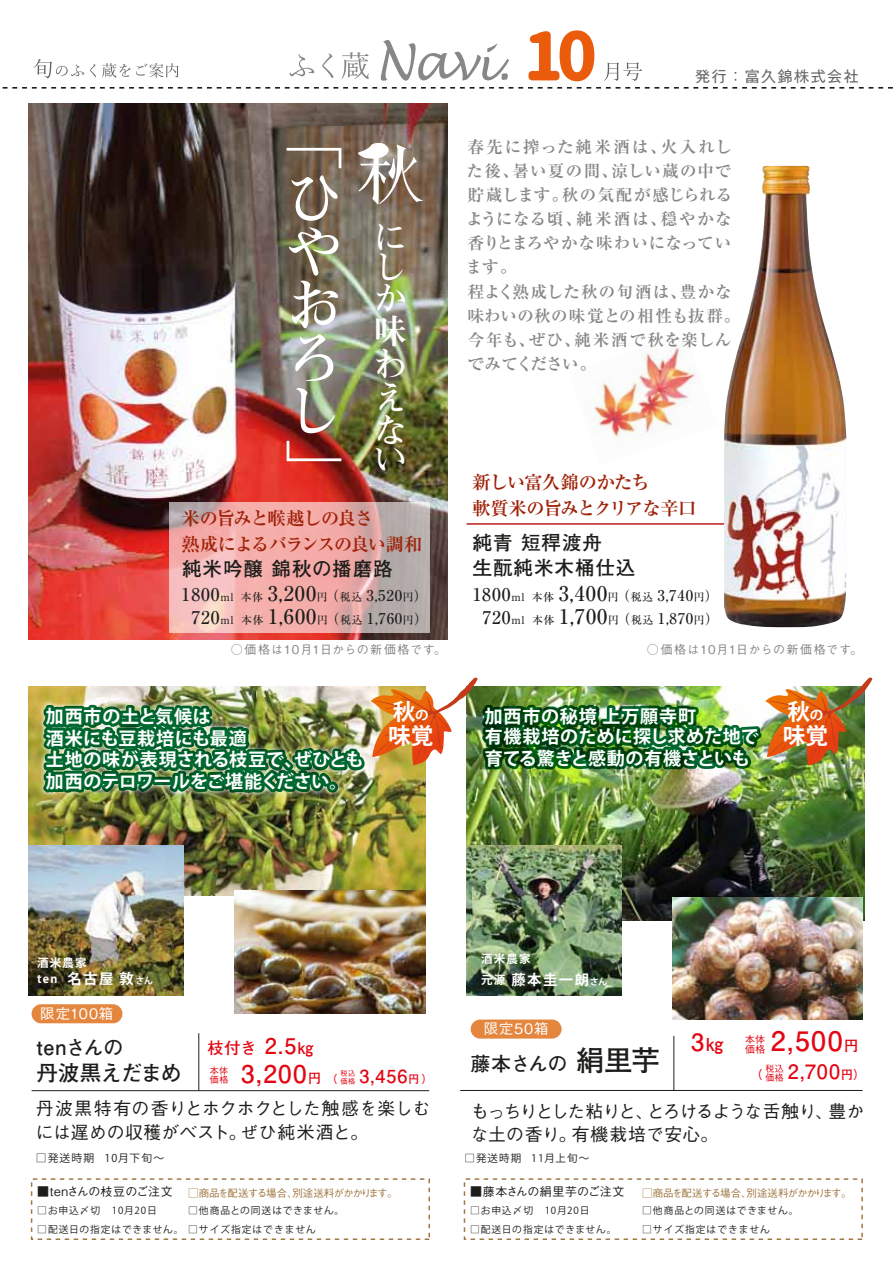
<style>
.page{position:relative;width:893px;height:1263px;background:#fff}
.page>*{position:absolute;margin:0;border:0;box-sizing:border-box;transform-origin:0 0}
.t1{font:800 66px "Gen Jyuu Gothic";color:#ea5b0b}
.t2{font:700 58.2px/54.6px "Mid Mi MA1 Std";color:#fff}
.t3{font:700 34.5px/32.2px "Mid Mi MA1 Std";color:#fff;text-align:justify}
.t4{font:700 26.85px "Futo Go B101 Pro";color:#e30613}
.t5{font:700 24.3px "Futo Go B101 Pro";color:#e30613}
.t6{font:700 23.7px "Futo Go B101 Pro";color:#e30613}
.t7{font:700 22.65px/24px "Koz Go Pro";color:#fff}
.t8{font:700 21.6px "Futo Go B101 Pro";letter-spacing:-.05em;color:#1d1d1b}
.t9{font:700 19.8px "Futo Go B101 Pro";color:#e30613}
.t10{font:700 19.8px "Futo Go B101 Pro";letter-spacing:-.005em;color:#1d1d1b}
.t11{font:700 19.5px/25.5px "Futo Go B101 Pro";letter-spacing:.05em;color:#1d1d1b}
.t12{font:700 18.15px/25.5px "Ryumin Pro";letter-spacing:-.06em;color:#a0220a}
.t13{font:700 18px/21.6px "Koz Go Pro";letter-spacing:.02em;color:#fff}
.t14{font:500 17.85px/23.7px "Gothic BBB Pro";color:#1d1d1b}
.t15{font:500 17.85px/23.7px "Gothic BBB Pro";letter-spacing:-.035em;color:#1d1d1b}
.t16{font:700 16.5px/24px "Ryumin Pro";letter-spacing:.055em;color:#878787}
.t17{font:700 16.2px "Futo Go B101 Pro";color:#e30613}
.t18{font:15px "Gothic MB101 Pro";letter-spacing:.1em;color:#646363}
.t19{font:700 14.4px "Koz Go Pro";letter-spacing:.1em;color:#fff}
.t20{font:500 14.4px "Gothic BBB Pro";letter-spacing:.06em;color:#fff}
.t21{font:500 12px "Gothic BBB Pr 5";letter-spacing:.06em;color:#878787}
.t22{font:500 12px "Gothic BBB Pr 5";letter-spacing:.02em;color:#1d1d1b}
.t23{font:700 11.55px "Koz Go Pro";letter-spacing:.1em;color:#fff}
.t24{font:500 10.8px/23px "Ryumin Pro";letter-spacing:.05em;color:#1d1d1b;text-align:right}
.t25{font:10.8px "Koz Go Pro";letter-spacing:.1em;color:#1d1d1b}
.t26{font:500 10.5px "Gothic BBB Pro";letter-spacing:-.09em;color:#a07843}
.t27{font:10.5px "Koz Go Pro";letter-spacing:.1em;color:#1d1d1b}
.t28{font:500 9.9px/9.9px "Gothic BBB Pro";color:#e30613}
.t29{font:9.75px "Koz Go Pro";letter-spacing:.08em;color:#1d1d1b}
.t30{font:9.75px "Koz Go Pro";letter-spacing:.1em;color:#1d1d1b}
.t31{font:500 9px/9px "Gothic BBB Pro";letter-spacing:.035em;color:#e30613}
.t32{font:500 7.2px/7.2px "Gothic BBB Pro";color:#e30613}
.s1{font-size:17.55px}
.s2{font-size:20.25px}
.s3{font-size:13.5px}
.s4{font-size:14.85px}
.s5{font-size:11.55px}
.s6{font-size:9px}
.s7{font-size:21.6px}
.s8{font-size:13.05px}
.s9{font-size:10.8px}
.s10{font-size:18px}
.s11{font-size:17.85px}
.s12{font-size:14.25px}
.s13{font-size:11.85px}
.s14{font-size:28.5px}
</style>
<div class="page">
<img style="left:28px;top:104px;width:419px;height:535px">
<hr style="left:467px;top:523px;width:313px;height:2px;background:#bd1d1d">
<img style="left:724px;top:166px;width:122px;height:461px">
<img style="left:592px;top:345px;width:104px;height:94px">
<svg style="left:169px;top:502px;width:261px;height:130px;background:#e3afad"></svg>
<svg style="left:356px;top:143px;width:67px;height:61px"></svg>
<svg style="left:34px;top:59px;width:50px;height:19px"></svg>
<svg style="left:90px;top:64px;width:6px;height:13px"></svg>
<svg style="left:102px;top:63px;width:76px;height:15px"></svg>
<svg style="left:290px;top:54px;width:24px;height:22px"></svg>
<svg style="left:322px;top:54px;width:11px;height:24px"></svg>
<svg style="left:341px;top:52px;width:28px;height:27px"></svg>
<svg style="left:381px;top:40px;width:128px;height:41px"></svg>
<svg style="left:604px;top:62px;width:38px;height:19px"></svg>
<svg style="left:3px;top:87px;width:890px;height:2px"></svg>
<img style="left:467px;top:798px;width:397px;height:122px">
<img style="left:672px;top:897px;width:190px;height:122px">
<img style="left:467px;top:845px;width:155px;height:150px">
<img style="left:28px;top:686px;width:398px;height:209px">
<img style="left:33px;top:694px;width:393px;height:112px">
<img style="left:28px;top:845px;width:156px;height:150px">
<hr style="left:32px;top:1090px;width:397px;height:1px;background:#1d1d1b">
<hr style="left:198px;top:1033px;width:1px;height:58px;background:#1d1d1b">
<div style="left:32px;top:1004px;width:90px;height:19px;background:#e4863e;border-radius:10px"></div>
<hr style="left:460px;top:1090px;width:402px;height:1px;background:#1d1d1b">
<hr style="left:673px;top:1036px;width:1px;height:54px;background:#1d1d1b">
<div style="left:471px;top:1019px;width:91px;height:19px;background:#e4863e;border-radius:10px"></div>
<img style="left:235px;top:890px;width:190px;height:124px">
<img style="left:40px;top:677px;width:833px;height:121px">
<h2 class="t2" style="left:285px;top:109px;width:58px">「ひやおろし」</h2>
<h3 class="t3" style="left:373px;top:218px;width:34px">にしか味わえな</h3>
<h3 class="t3" style="left:373px;top:439px;width:33px">い</h3>
<p class="t12" style="left:182px;top:505px;width:242px">米の旨みと喉越しの良さ<br>熟成によるバランスの良い調和</p>
<p class="t11" style="left:182px;top:553px;width:212px">純米吟醸 錦秋の播磨路</p>
<h1 class="t1" style="left:523px;top:7px;width:75px">10</h1>
<p class="t18" style="left:695px;top:64px;width:165px">発行：富久錦株式会社</p>
<p class="t16" style="left:466px;top:134px;width:276px">春先に搾った純米酒は、火入れした後、暑い夏の間、涼しい蔵の中で貯蔵します。秋の気配が感じられるようになる頃、純米酒は、穏やかな香りとまろやかな味わいになっています。<br>程よく熟成した秋の旬酒は、豊かな味わいの秋の味覚との相性も抜群。今年も、ぜひ、純米酒で秋を楽しんでみてください。</p>
<p class="t12" style="left:473px;top:468px;width:225px">新しい富久錦のかたち<br>軟質米の旨みとクリアな辛口</p>
<p class="t11" style="left:473px;top:527px;width:164px">純青 短稈渡舟<br>生酛純米木桶仕込</p>
<p class="t24" style="left:182px;top:584px;width:247px"><span class="s1">1800</span>ml 本体 <span class="s2">3,200</span>円 <span class="s3">（</span>税込 <span class="s4">3,520</span>円<span class="s3">）<br></span><span class="s1">720</span>ml 本体 <span class="s2">1,600</span>円 <span class="s3">（</span>税込 <span class="s4">1,760</span>円<span class="s3">）</span></p>
<p class="t24" style="left:473px;top:585px;width:247px"><span class="s1">1800</span>ml 本体 <span class="s2">3,400</span>円 <span class="s3">（</span>税込 <span class="s4">3,740</span>円<span class="s3">）<br></span><span class="s1">720</span>ml 本体 <span class="s2">1,700</span>円 <span class="s3">（</span>税込 <span class="s4">1,870</span>円<span class="s3">）</span></p>
<p class="t21" style="left:231px;top:640px;width:217px">○価格は10月1日からの新価格です。</p>
<p class="t21" style="left:647px;top:640px;width:217px">○価格は10月1日からの新価格です。</p>
<h3 class="t7" style="left:388px;top:701px;width:47px">秋<span class="s3">の</span>味覚</h3>
<h3 class="t7" style="left:783px;top:701px;width:47px">秋<span class="s3">の</span>味覚</h3>
<p class="t13" style="left:46px;top:707px;width:408px">加西市の土と気候は<br>酒米にも豆栽培にも最適<br>土地の味が表現される枝豆で、ぜひとも<br>加西のテロワールをご堪能ください。　　　　　　</p>
<p class="t13" style="left:485px;top:707px;width:276px;line-height:20.9px">加西市の秘境 上万願寺町<br>有機栽培のために探し求めた地で育てる驚きと感動の有機さといも</p>
<p class="t23" style="left:37px;top:955px;width:51px">酒米農家</p>
<p class="t19" style="left:37px;top:970px;width:117px"><span class="s5">ten</span> 名古屋 敦<span class="s6">さん</span></p>
<p class="t23" style="left:481px;top:952px;width:51px">酒米農家</p>
<p class="t19" style="left:481px;top:971px;width:128px"><span class="s5">元源</span>藤本圭一朗<span class="s6">さん</span></p>
<p class="t20" style="left:40px;top:1002px;width:75px">限定100箱</p>
<p class="t17" style="left:208px;top:1035px;width:108px">枝付き <span class="s7">2.5</span>㎏</p>
<p class="t10" style="left:36px;top:1032px;width:88px">tenさんの</p>
<h3 class="t8" style="left:36px;top:1056px;width:147px">丹波黒えだまめ</h3>
<p class="t14" style="left:36px;top:1094px;width:396px">丹波黒特有の香りとホクホクとした触感を楽しむには遅めの収穫がベスト。ぜひ純米酒と。</p>
<h3 class="t5" style="left:241px;top:1054px;width:193px">3,200<span class="s8">円</span> <span class="s9">（</span> <span class="s8">　</span> <span class="s10">3,456</span><span class="s9">円）</span></h3>
<p class="t31" style="left:210px;top:1064px;width:20px">本体価格</p>
<p class="t32" style="left:340px;top:1069px;width:16px">税込価格</p>
<p class="t20" style="left:484px;top:1017px;width:66px">限定50箱</p>
<h3 class="t6" style="left:691px;top:1023px;width:34px">3<span class="s11">㎏</span></h3>
<h3 class="t4" style="left:771px;top:1020px;width:89px">2,500<span class="s12">円</span></h3>
<p class="t9" style="left:751px;top:1056px;width:116px"><span class="s13">（</span><span class="s12">　</span> 2,700<span class="s13">円）</span></p>
<p class="t28" style="left:745px;top:1033px;width:22px">本体価格</p>
<p class="t11" style="left:471px;top:1049px;width:191px">藤本さんの <span class="s14">絹里芋</span></p>
<p class="t15" style="left:471px;top:1097px;width:395px">もっちりとした粘りと、とろけるような舌触り、豊かな土の香り。有機栽培で安心。</p>
<p class="t31" style="left:766px;top:1062px;width:20px">税込価格</p>
<p class="t25" style="left:36px;top:1151px;width:130px">□発送時期 10月下旬～</p>
<p class="t27" style="left:464px;top:1151px;width:126px">□発送時期 11月上旬～</p>
<p class="t22" style="left:37px;top:1182px;width:137px">■tenさんの枝豆のご注文</p>
<p class="t26" style="left:188px;top:1185px;width:211px">□商品を配送する場合、別途送料がかかります。</p>
<p class="t22" style="left:470px;top:1182px;width:156px">■藤本さんの絹里芋のご注文</p>
<p class="t26" style="left:642px;top:1185px;width:211px">□商品を配送する場合、別途送料がかかります。</p>
<p class="t29" style="left:37px;top:1204px;width:121px">□お申込〆切　10月20日</p>
<p class="t30" style="left:37px;top:1223px;width:280px">□配送日の指定はできません。 □サイズ指定はできません</p>
<p class="t29" style="left:188px;top:1204px;width:158px">□他商品との同送はできません。</p>
<p class="t29" style="left:470px;top:1204px;width:121px">□お申込〆切　10月20日</p>
<p class="t29" style="left:470px;top:1223px;width:148px">□配送日の指定はできません。</p>
<p class="t30" style="left:642px;top:1223px;width:129px">□サイズ指定はできません</p>
<p class="t29" style="left:642px;top:1204px;width:158px">□他商品との同送はできません。</p>
</div>
